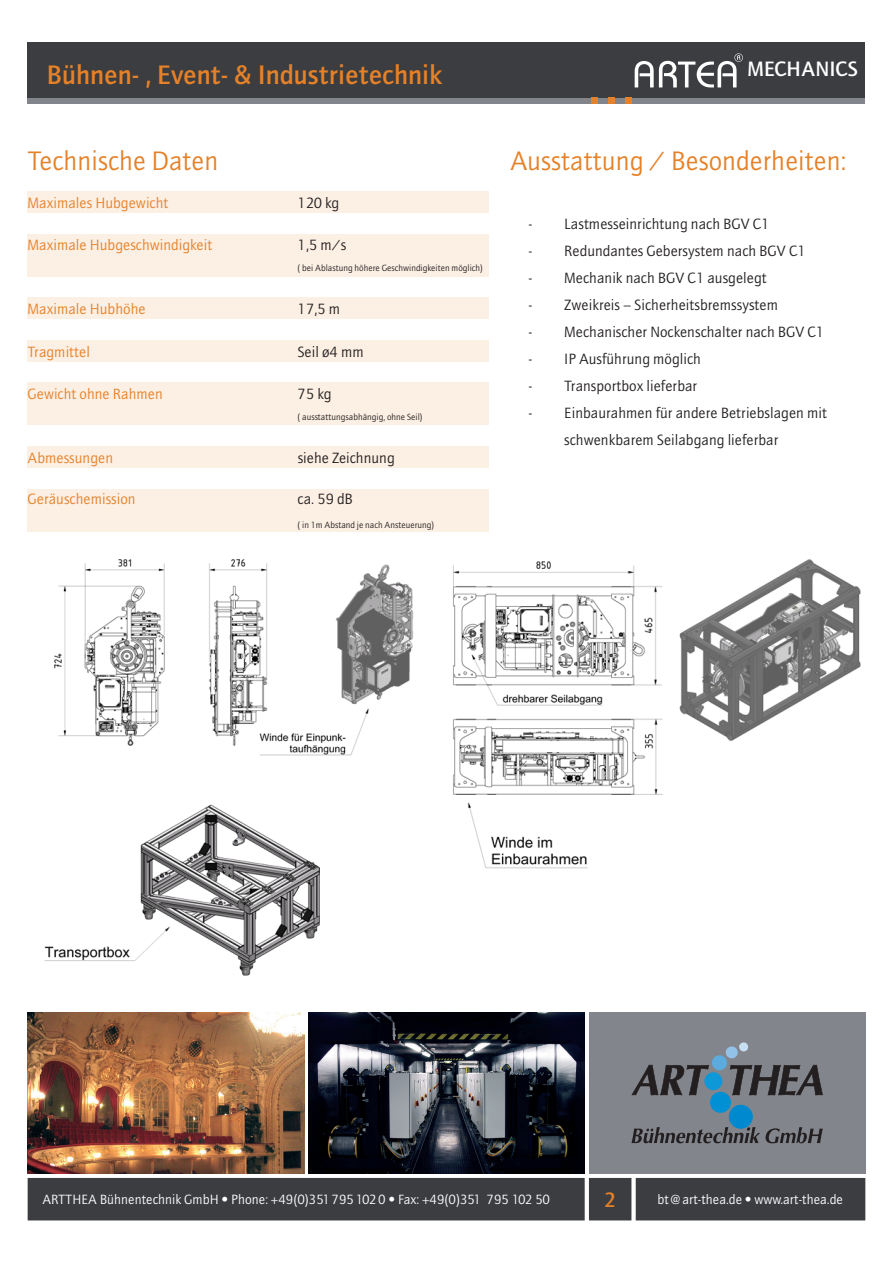
<style>
.page{position:relative;width:893px;height:1263px;background:#fff}
.page>*{position:absolute;margin:0;border:0;box-sizing:border-box;transform-origin:0 0}
.t1{font:27px "AT Quay Sans";color:#e58128}
.t2{font:500 27px "AT Quay Sans";color:#e58128}
.t3{font:500 21px "AT Quay Sans";color:#fff}
.t4{font:500 21px "AT Quay Sans";color:#e58128}
.t5{font:15px "AT Quay Sans";color:#231f20}
.t6{font:15px "AT Quay Sans";color:#e58128}
.t7{font:13.5px "AT Quay Sans";color:#fff}
.t8{font:9px "AT Quay Sans";color:#231f20}
</style>
<div class="page">
<div style="left:28px;top:98px;width:837px;height:6px;background:#82858b"></div>
<div style="left:28px;top:43px;width:837px;height:55px;background:#3b3d41"></div>
<svg style="left:635px;top:53px;width:108px;height:34px"></svg>
<svg style="left:591px;top:98px;width:6px;height:6px"></svg>
<svg style="left:625px;top:98px;width:6px;height:6px"></svg>
<svg style="left:608px;top:98px;width:6px;height:6px"></svg>
<div style="left:28px;top:1178px;width:837px;height:42px;background:#3b3d41"></div>
<div style="left:589px;top:1012px;width:276px;height:162px;background:#82858b"></div>
<svg style="left:631px;top:1127px;width:192px;height:16px"></svg>
<div style="left:729px;top:1105px;width:24px;height:24px;background:#0089cf;border-radius:50%"></div>
<div style="left:710px;top:1092px;width:21px;height:21px;background:#0090d3;border-radius:50%"></div>
<svg style="left:632px;top:1042px;width:191px;height:53px"></svg>
<div style="left:28px;top:191px;width:461px;height:22px;background:#fcefe3"></div>
<div style="left:28px;top:234px;width:461px;height:42px;background:#fcefe3"></div>
<div style="left:28px;top:298px;width:461px;height:21px;background:#fcefe3"></div>
<div style="left:28px;top:340px;width:461px;height:21px;background:#fcefe3"></div>
<div style="left:28px;top:489px;width:461px;height:42px;background:#fcefe3"></div>
<div style="left:28px;top:383px;width:461px;height:42px;background:#fcefe3"></div>
<div style="left:28px;top:446px;width:461px;height:22px;background:#fcefe3"></div>
<img style="left:54px;top:559px;width:315px;height:197px">
<img style="left:308px;top:1012px;width:277px;height:162px">
<img style="left:28px;top:1012px;width:276px;height:162px">
<img style="left:453px;top:561px;width:204px;height:308px">
<img style="left:44px;top:820px;width:276px;height:156px">
<svg style="left:44px;top:747px;width:194px;height:144px"></svg>
<svg style="left:344px;top:741px;width:25px;height:15px"></svg>
<svg style="left:640px;top:774px;width:23px;height:95px"></svg>
<svg style="left:327px;top:559px;width:87px;height:150px"></svg>
<svg style="left:542px;top:559px;width:319px;height:186px"></svg>
<h1 class="t2" style="left:47px;top:59px;width:397px">Bühnen- , Event- &amp; Industrietechnik</h1>
<h2 class="t3" style="left:747px;top:56px;width:112px">MECHANICS</h2>
<p class="t1" style="left:28px;top:145px;width:192px">Technische Daten</p>
<p class="t6" style="left:28px;top:194px;width:142px">Maximales Hubgewicht</p>
<p class="t5" style="left:298px;top:194px;width:43px">120 kg</p>
<p class="t6" style="left:28px;top:237px;width:186px">Maximale Hubgeschwindigkeit</p>
<p class="t5" style="left:298px;top:237px;width:50px">1,5 m/s</p>
<p class="t8" style="left:298px;top:263px;width:187px">( bei Ablastung höhere Geschwindigkeiten möglich)</p>
<p class="t6" style="left:28px;top:300px;width:120px">Maximale Hubhöhe</p>
<p class="t5" style="left:298px;top:300px;width:44px">17,5 m</p>
<p class="t6" style="left:28px;top:343px;width:64px">Tragmittel</p>
<p class="t5" style="left:298px;top:343px;width:68px">Seil ø4 mm</p>
<p class="t6" style="left:28px;top:385px;width:137px">Gewicht ohne Rahmen</p>
<p class="t5" style="left:298px;top:385px;width:35px">75 kg</p>
<p class="t8" style="left:298px;top:412px;width:126px">( ausstattungsabhängig, ohne Seil)</p>
<p class="t6" style="left:28px;top:449px;width:87px">Abmessungen</p>
<p class="t5" style="left:298px;top:449px;width:99px">siehe Zeichnung</p>
<p class="t6" style="left:28px;top:490px;width:110px">Geräuschemission</p>
<p class="t5" style="left:298px;top:490px;width:57px">ca. 59 dB</p>
<p class="t8" style="left:298px;top:520px;width:138px">( in 1m Abstand je nach Ansteuerung)</p>
<p class="t1" style="left:510px;top:145px;width:338px">Ausstattung / Besonderheiten:</p>
<p class="t5" style="left:529px;top:215px;width:242px">- Lastmesseinrichtung nach BGV C1</p>
<p class="t5" style="left:529px;top:242px;width:279px">- Redundantes Gebersystem nach BGV C1</p>
<p class="t5" style="left:529px;top:269px;width:240px">- Mechanik nach BGV C1 ausgelegt</p>
<p class="t5" style="left:529px;top:296px;width:251px">- Zweikreis – Sicherheitsbremssystem</p>
<p class="t5" style="left:529px;top:323px;width:297px">- Mechanischer Nockenschalter nach BGV C1</p>
<p class="t5" style="left:529px;top:350px;width:174px">- IP Ausführung möglich</p>
<p class="t5" style="left:529px;top:377px;width:170px">- Transportbox lieferbar</p>
<p class="t5" style="left:529px;top:404px;width:300px">- Einbaurahmen für andere Betriebslagen mit</p>
<p class="t5" style="left:564px;top:431px;width:216px">schwenkbarem Seilabgang lieferbar</p>
<p class="t7" style="left:43px;top:1192px;width:509px">ARTTHEA Bühnentechnik GmbH • Phone: +49(0)3517951020 • Fax: +49(0)351 795 102 50</p>
<p class="t4" style="left:604px;top:1187px;width:14px">2</p>
<p class="t7" style="left:657px;top:1192px;width:187px">bt@art-thea.de • www.art-thea.de</p>
</div>
